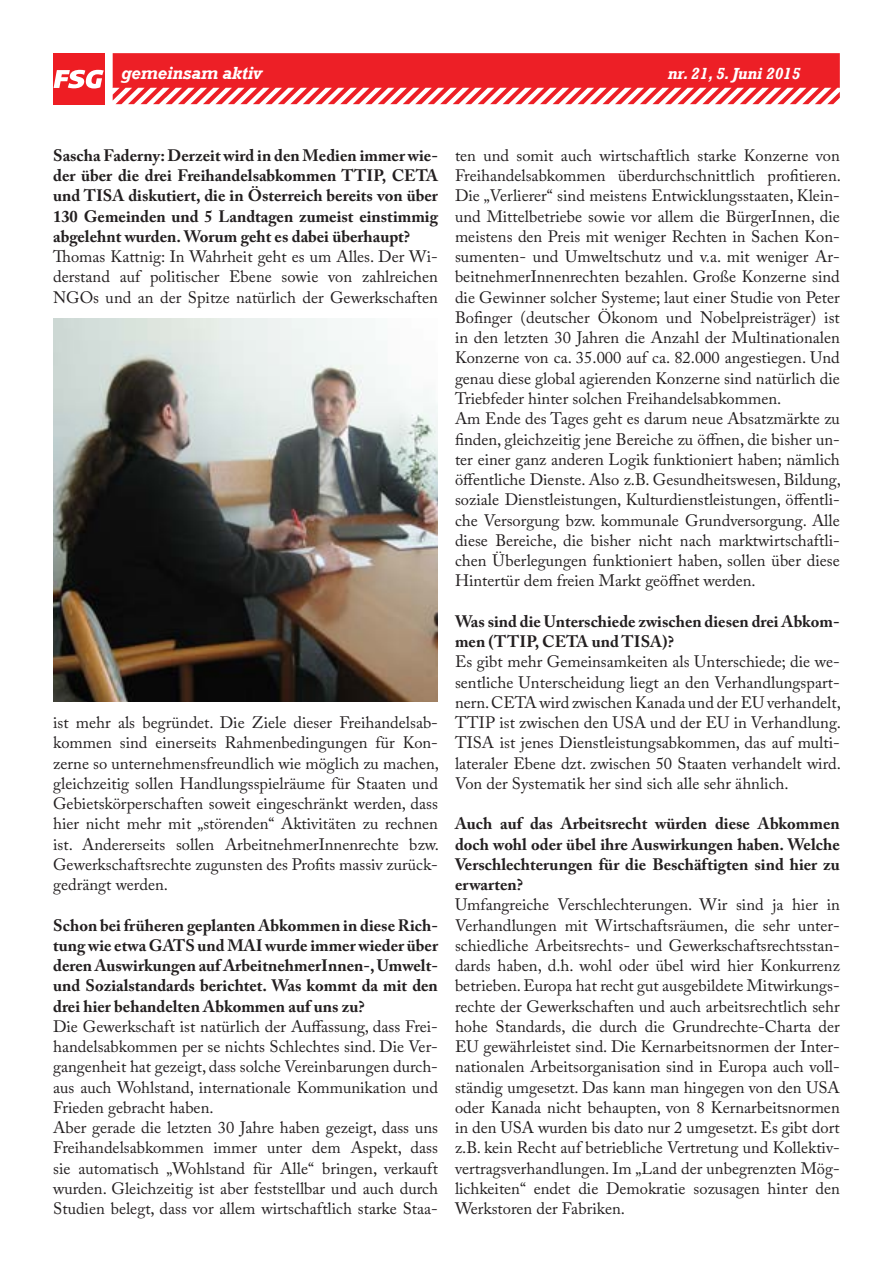
<style>
.page{position:relative;width:893px;height:1263px;background:#fff}
.page>*{position:absolute;margin:0;border:0;box-sizing:border-box;transform-origin:0 0}
.t1{font:italic 700 18px "Rockwell";letter-spacing:-.01em;color:#fff}
.t2{font:16.5px/20.2px "Adobe Caslon Pro";color:#231f20;text-align:justify}
.t3{font:700 16.5px/20.2px "Adobe Caslon Pro";color:#231f20;text-align:justify}
.t4{font:italic 700 16.5px "Rockwell";letter-spacing:-.01em;color:#fff}
</style>
<div class="page">
<svg style="left:113px;top:53px;width:727px;height:52px;background:#f0474d"></svg>
<div style="left:53px;top:53px;width:51px;height:51px;background:#ee1d23"></div>
<svg style="left:54px;top:70px;width:50px;height:18px"></svg>
<img style="left:53px;top:319px;width:385px;height:383px">
<p class="t1" style="left:121px;top:62px;width:142px">gemeinsam aktiv</p>
<p class="t4" style="left:668px;top:63px;width:134px">nr. 21, 5. Juni 2015</p>
<p class="t3" style="left:53px;top:145px;width:386px">Sascha Faderny: Derzeit wird in den Medien immer wie&shy;der über die drei Freihandelsabkommen TTIP, CETA und TISA diskutiert, die in Österreich bereits von über 130 Gemeinden und 5 Landtagen zumeist einstimmig abgelehnt wurden. Worum geht es dabei überhaupt?</p>
<p class="t2" style="left:53px;top:246px;width:386px">Thomas Kattnig: In Wahrheit geht es um Alles. Der Wi&shy;derstand auf politischer Ebene sowie von zahlreichen NGOs und an der Spitze natürlich der Gewerkschaften</p>
<p class="t2" style="left:53px;top:712px;width:387px">ist mehr als begründet. Die Ziele dieser Freihandelsab&shy;kommen sind einerseits Rahmenbedingungen für Kon&shy;zerne so unternehmensfreundlich wie möglich zu machen, gleichzeitig sollen Handlungsspielräume für Staaten und Gebietskörperschaften soweit eingeschränkt werden, dass hier nicht mehr mit „störenden“ Aktivitäten zu rechnen ist. Andererseits sollen ArbeitnehmerInnenrechte bzw.<br>Gewerkschaftsrechte zugunsten des Profits massiv zurück&shy;gedrängt werden.</p>
<p class="t3" style="left:53px;top:915px;width:386px">Schon bei früheren geplanten Abkommen in diese Rich&shy;tung wie etwa GATS und MAI wurde immer wieder über deren Auswirkungen auf ArbeitnehmerInnen-, Umwelt&shy;und Sozialstandards berichtet. Was kommt da mit den drei hier behandelten Abkommen auf uns zu?</p>
<p class="t2" style="left:53px;top:1016px;width:386px">Die Gewerkschaft ist natürlich der Auffassung, dass Frei&shy;handelsabkommen per se nichts Schlechtes sind. Die Ver&shy;gangenheit hat gezeigt, dass solche Vereinbarungen durch&shy;aus auch Wohlstand, internationale Kommunikation und Frieden gebracht haben.</p>
<p class="t2" style="left:53px;top:1117px;width:386px">Aber gerade die letzten 30 Jahre haben gezeigt, dass uns Freihandelsabkommen immer unter dem Aspekt, dass sie automatisch „Wohlstand für Alle“ bringen, verkauft wurden. Gleichzeitig ist aber feststellbar und auch durch Studien belegt, dass vor allem wirtschaftlich starke Staa-</p>
<p class="t2" style="left:455px;top:145px;width:387px">ten und somit auch wirtschaftlich starke Konzerne von Freihandelsabkommen überdurchschnittlich profitieren.<br>Die „Verlierer“ sind meistens Entwicklungsstaaten, Klein&shy;und Mittelbetriebe sowie vor allem die BürgerInnen, die meistens den Preis mit weniger Rechten in Sachen Kon&shy;sumenten- und Umweltschutz und v.a. mit weniger Ar&shy;beitnehmerInnenrechten bezahlen. Große Konzerne sind die Gewinner solcher Systeme; laut einer Studie von Peter Bofinger (deutscher Ökonom und Nobelpreisträger) ist in den letzten 30 Jahren die Anzahl der Multinationalen Konzerne von ca. 35.000 auf ca. 82.000 angestiegen. Und genau diese global agierenden Konzerne sind natürlich die Triebfeder hinter solchen Freihandelsabkommen.</p>
<p class="t2" style="left:455px;top:408px;width:387px">Am Ende des Tages geht es darum neue Absatzmärkte zu finden, gleichzeitig jene Bereiche zu öffnen, die bisher un&shy;ter einer ganz anderen Logik funktioniert haben; nämlich öffentliche Dienste. Also z.B. Gesundheitswesen, Bildung, soziale Dienstleistungen, Kulturdienstleistungen, öffentli&shy;che Versorgung bzw. kommunale Grundversorgung. Alle diese Bereiche, die bisher nicht nach marktwirtschaftli&shy;chen Überlegungen funktioniert haben, sollen über diese Hintertür dem freien Markt geöffnet werden.</p>
<p class="t3" style="left:455px;top:611px;width:386px">Was sind die Unterschiede zwischen diesen drei Abkom&shy;men (TTIP, CETA und TISA)?</p>
<p class="t2" style="left:455px;top:651px;width:388px">Es gibt mehr Gemeinsamkeiten als Unterschiede; die we&shy;sentliche Unterscheidung liegt an den Verhandlungspart&shy;nern. CETA wird zwischen Kanada und der EU verhandelt, TTIP ist zwischen den USA und der EU in Verhandlung.<br>TISA ist jenes Dienstleistungsabkommen, das auf multi&shy;lateraler Ebene dzt. zwischen 50 Staaten verhandelt wird.<br>Von der Systematik her sind sich alle sehr ähnlich.</p>
<p class="t3" style="left:455px;top:813px;width:386px">Auch auf das Arbeitsrecht würden diese Abkommen doch wohl oder übel ihre Auswirkungen haben. Welche Verschlechterungen für die Beschäftigten sind hier zu erwarten?</p>
<p class="t2" style="left:455px;top:894px;width:386px">Umfangreiche Verschlechterungen. Wir sind ja hier in Verhandlungen mit Wirtschaftsräumen, die sehr unter&shy;schiedliche Arbeitsrechts- und Gewerkschaftsrechtsstan&shy;dards haben, d.h. wohl oder übel wird hier Konkurrenz betrieben. Europa hat recht gut ausgebildete Mitwirkungs&shy;rechte der Gewerkschaften und auch arbeitsrechtlich sehr hohe Standards, die durch die Grundrechte-Charta der EU gewährleistet sind. Die Kernarbeitsnormen der Inter&shy;nationalen Arbeitsorganisation sind in Europa auch voll&shy;ständig umgesetzt. Das kann man hingegen von den USA oder Kanada nicht behaupten, von 8 Kernarbeitsnormen in den USA wurden bis dato nur 2 umgesetzt. Es gibt dort z.B. kein Recht auf betriebliche Vertretung und Kollektiv&shy;vertragsverhandlungen. Im „Land der unbegrenzten Mög&shy;lichkeiten“ endet die Demokratie sozusagen hinter den Werkstoren der Fabriken.</p>
</div>
